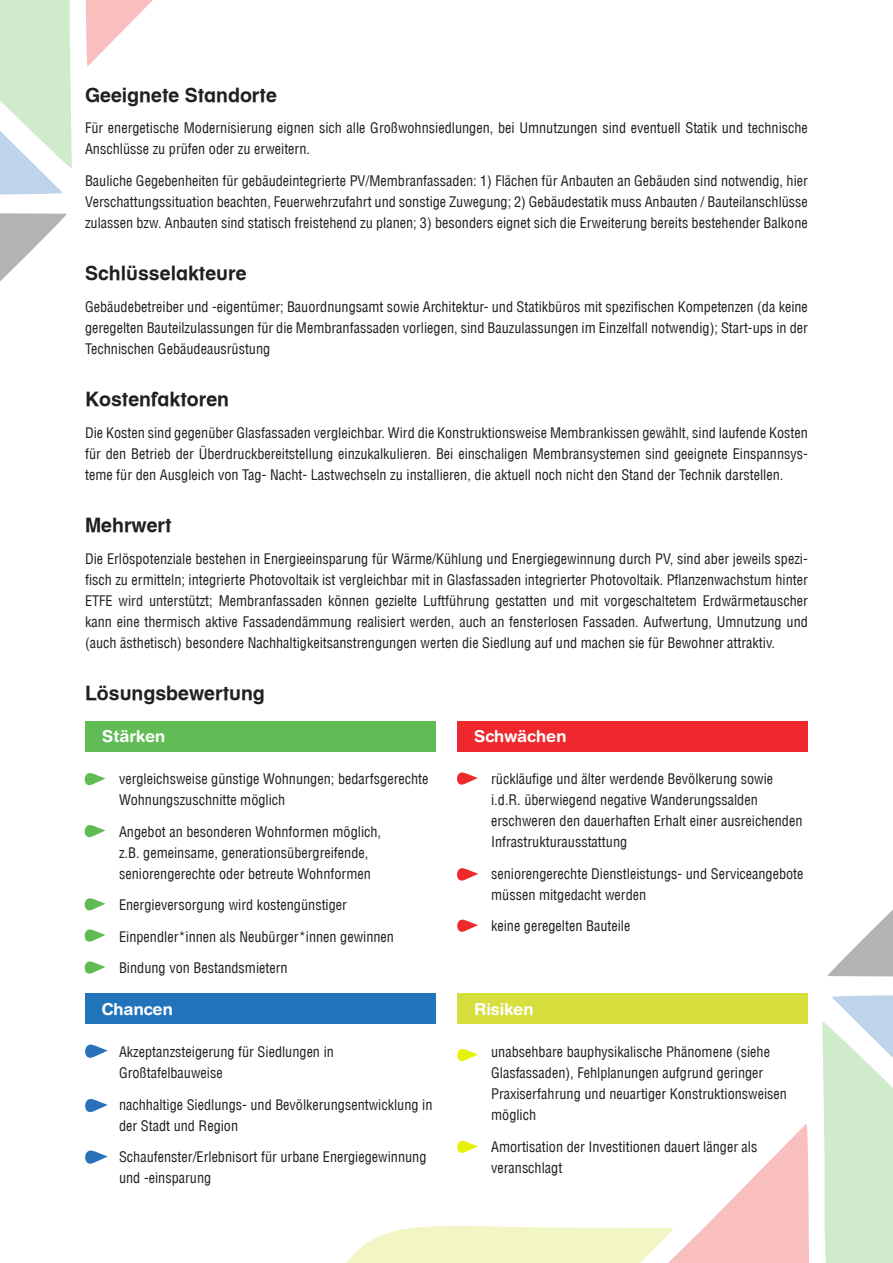
<style>
.page{position:relative;width:893px;height:1263px;background:#fff}
.page>*{position:absolute;margin:0;border:0;box-sizing:border-box;transform-origin:0 0}
.Paragraph_Style_titl{font:700 19.5px "Helvetica Textbook LT";color:#231f20}
.Paragraph_Style_tite{font:700 16.5px "Helvetica Rounded";color:#fff}
.Paragraph_Style_Test{font:condensed 14.25px/21px "Helvetica LT";color:#231f20}
.s1{color:#fff}
</style>
<div class="page">
<svg style="left:822px;top:995px;width:71px;height:268px"></svg>
<svg style="left:827px;top:909px;width:66px;height:68px"></svg>
<div style="left:85px;top:994px;width:351px;height:30px;background:#2274ba"></div>
<div style="left:85px;top:722px;width:351px;height:30px;background:#61bc55"></div>
<div style="left:457px;top:994px;width:351px;height:30px;background:#d7df3e"></div>
<div style="left:457px;top:722px;width:351px;height:30px;background:#ee282c"></div>
<svg style="left:85px;top:0;width:68px;height:66px"></svg>
<svg style="left:0;top:0;width:72px;height:195px"></svg>
<svg style="left:0;top:213px;width:67px;height:69px"></svg>
<svg style="left:85px;top:773px;width:20px;height:12px"></svg>
<svg style="left:85px;top:825px;width:20px;height:12px"></svg>
<svg style="left:457px;top:919px;width:21px;height:13px"></svg>
<svg style="left:457px;top:772px;width:21px;height:13px"></svg>
<svg style="left:85px;top:1044px;width:23px;height:14px"></svg>
<svg style="left:457px;top:1049px;width:21px;height:12px"></svg>
<svg style="left:85px;top:898px;width:20px;height:12px"></svg>
<svg style="left:85px;top:929px;width:20px;height:13px"></svg>
<svg style="left:457px;top:868px;width:21px;height:13px"></svg>
<svg style="left:347px;top:1123px;width:462px;height:140px"></svg>
<svg style="left:85px;top:1099px;width:23px;height:13px"></svg>
<svg style="left:85px;top:961px;width:20px;height:13px"></svg>
<svg style="left:85px;top:1150px;width:23px;height:14px"></svg>
<p class="Paragraph_Style_titl" style="left:85px;top:82px;width:193px">Geeignete Standorte</p>
<p class="Paragraph_Style_Test" style="left:85px;top:117px;width:724px">Für energetische Modernisierung eignen sich alle Großwohnsiedlungen, bei Umnutzungen sind eventuell Statik und technische<br>Anschlüsse zu prüfen oder zu erweitern.</p>
<p class="Paragraph_Style_Test" style="left:85px;top:170px;width:724px;text-align:justify">Bauliche Gegebenheiten für gebäudeintegrierte PV/Membranfassaden: 1) Flächen für Anbauten an Gebäuden sind notwendig, hier Verschattungssituation beachten, Feuerwehrzufahrt und sonstige Zuwegung; 2) Gebäudestatik muss Anbauten / Bauteilanschlüsse zulassen bzw. Anbauten sind statisch freistehend zu planen; 3) besonders eignet sich die Erweiterung bereits bestehender Balkone</p>
<p class="Paragraph_Style_titl" style="left:85px;top:261px;width:163px">Schlüsselakteure</p>
<p class="Paragraph_Style_Test" style="left:85px;top:296px;width:724px;text-align:justify">Gebäudebetreiber und -eigentümer; Bauordnungsamt sowie Architektur- und Statikbüros mit spezifischen Kompetenzen (da keine geregelten Bauteilzulassungen für die Membranfassaden vorliegen, sind Bauzulassungen im Einzelfall notwendig); Start-ups in der Technischen Gebäudeausrüstung</p>
<p class="Paragraph_Style_titl" style="left:85px;top:387px;width:146px">Kostenfaktoren</p>
<p class="Paragraph_Style_Test" style="left:85px;top:422px;width:724px;text-align:justify">Die Kosten sind gegenüber Glasfassaden vergleichbar. Wird die Konstruktionsweise Membrankissen gewählt, sind laufende Kosten für den Betrieb der Überdruckbereitstellung einzukalkulieren. Bei einschaligen Membransystemen sind geeignete Einspannsys&shy;teme für den Ausgleich von Tag- Nacht- Lastwechseln zu installieren, die aktuell noch nicht den Stand der Technik darstellen.</p>
<p class="Paragraph_Style_titl" style="left:85px;top:513px;width:88px">Mehrwert</p>
<p class="Paragraph_Style_Test" style="left:85px;top:548px;width:724px;text-align:justify">Die Erlöspotenziale bestehen in Energieeinsparung für Wärme/Kühlung und Energiegewinnung durch PV, sind aber jeweils spezi&shy;fisch zu ermitteln; integrierte Photovoltaik ist vergleichbar mit in Glasfassaden integrierter Photovoltaik. Pflanzenwachstum hinter ETFE wird unterstützt; Membranfassaden können gezielte Luftführung gestatten und mit vorgeschaltetem Erdwärmetauscher kann eine thermisch aktive Fassadendämmung realisiert werden, auch an fensterlosen Fassaden. Aufwertung, Umnutzung und (auch ästhetisch) besondere Nachhaltigkeitsanstrengungen werten die Siedlung auf und machen sie für Bewohner attraktiv.</p>
<p class="Paragraph_Style_titl" style="left:85px;top:681px;width:181px">Lösungsbewertung</p>
<p class="Paragraph_Style_tite" style="left:474px;top:726px;width:94px">Schwächen</p>
<p class="Paragraph_Style_Test" style="left:491px;top:768px;width:313px;text-indent:-17px"><span class="s1">•</span> rückläufige und älter werdende Bevölkerung sowie i.d.R. überwiegend negative Wanderungssalden erschweren den dauerhaften Erhalt einer ausreichenden Infrastrukturausstattung</p>
<p class="Paragraph_Style_Test" style="left:491px;top:863px;width:314px;text-indent:-17px"><span class="s1">•</span> seniorengerechte Dienstleistungs- und Serviceangebote müssen mitgedacht werden</p>
<p class="Paragraph_Style_Test" style="left:474px;top:915px;width:158px"><span class="s1">•</span> keine geregelten Bauteile</p>
<p class="Paragraph_Style_tite" style="left:102px;top:726px;width:65px">Stärken</p>
<p class="Paragraph_Style_Test" style="left:119px;top:768px;width:311px;text-indent:-17px"><span class="s1">•</span> vergleichsweise günstige Wohnungen; bedarfsgerechte<br>Wohnungszuschnitte möglich</p>
<p class="Paragraph_Style_Test" style="left:102px;top:821px;width:281px;text-align:center"><span class="s1">•</span> Angebot an besonderen Wohnformen möglich, z.B. gemeinsame, generationsübergreifende, seniorengerechte oder betreute Wohnformen</p>
<p class="Paragraph_Style_Test" style="left:102px;top:894px;width:246px"><span class="s1">•</span> Energieversorgung wird kostengünstiger</p>
<p class="Paragraph_Style_Test" style="left:102px;top:926px;width:294px"><span class="s1">•</span> Einpendler*innen als Neubürger*innen gewinnen</p>
<p class="Paragraph_Style_Test" style="left:102px;top:957px;width:187px"><span class="s1">•</span> Bindung von Bestandsmietern</p>
<p class="Paragraph_Style_tite" style="left:102px;top:999px;width:73px">Chancen</p>
<p class="Paragraph_Style_Test" style="left:119px;top:1041px;width:216px;text-indent:-17px"><span class="s1">•</span> Akzeptanzsteigerung für Siedlungen in<br>Großtafelbauweise</p>
<p class="Paragraph_Style_Test" style="left:119px;top:1094px;width:315px;text-indent:-17px"><span class="s1">•</span> nachhaltige Siedlungs- und Bevölkerungsentwicklung in der Stadt und Region</p>
<p class="Paragraph_Style_Test" style="left:119px;top:1146px;width:309px;text-indent:-17px"><span class="s1">•</span> Schaufenster/Erlebnisort für urbane Energiegewinnung und -einsparung</p>
<p class="Paragraph_Style_tite" style="left:474px;top:999px;width:61px">Risiken</p>
<p class="Paragraph_Style_Test" style="left:491px;top:1041px;width:297px;text-indent:-17px"><span class="s1">•</span> unabsehbare bauphysikalische Phänomene (siehe Glasfassaden), Fehlplanungen aufgrund geringer Praxiserfahrung und neuartiger Konstruktionsweisen möglich</p>
<p class="Paragraph_Style_Test" style="left:491px;top:1136px;width:268px;text-indent:-17px"><span class="s1">•</span> Amortisation der Investitionen dauert länger als veranschlagt</p>
</div>
